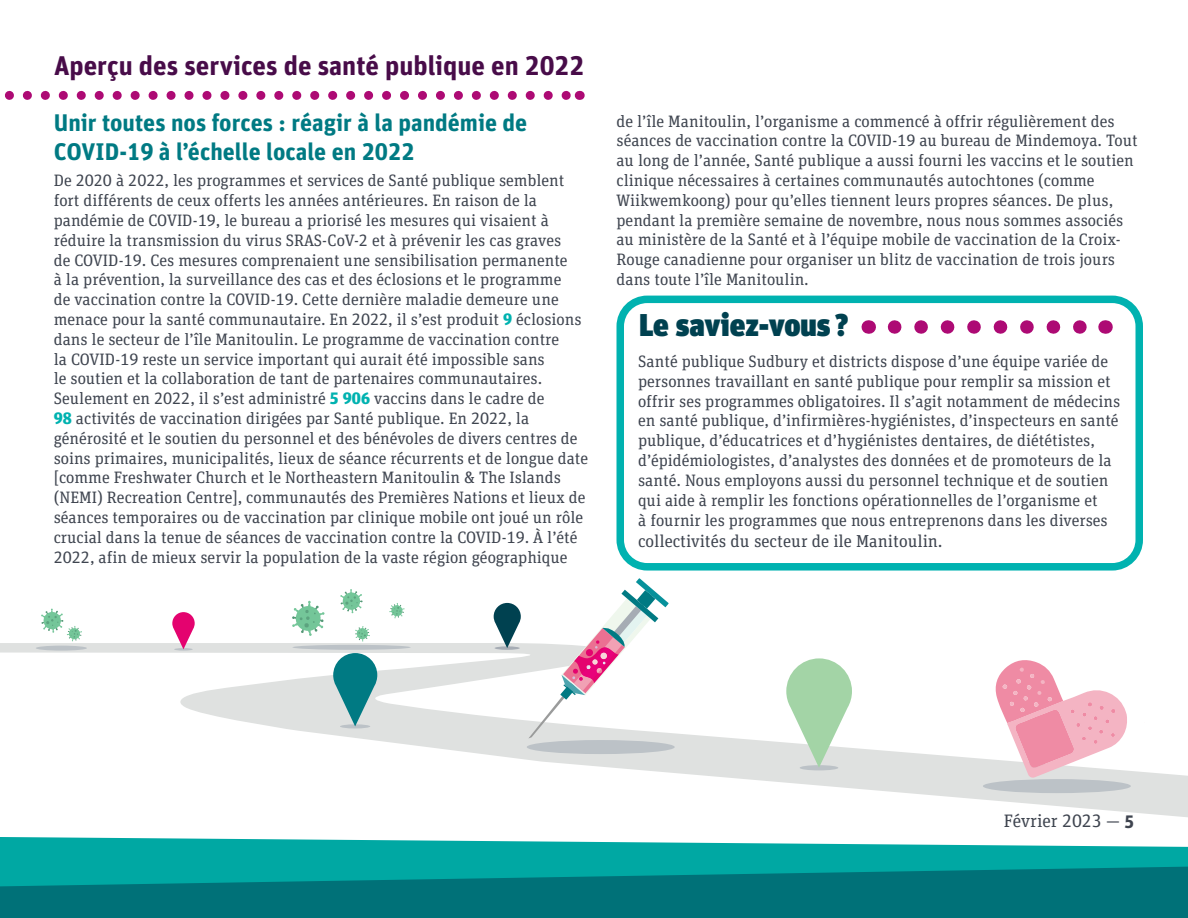
<style>
.page{position:relative;width:1188px;height:918px;background:#fff}
.page>*{position:absolute;margin:0;border:0;box-sizing:border-box;transform-origin:0 0}
.t1{font:900 31.5px "Unit Pro";color:#004150}
.t2{font:700 27px "Unit Pro";color:#480c49}
.t3{font:700 24px/28.8px "Unit Pro";color:#007a83}
.t4{font:18px "Unit Slab Pro";color:#3e444f}
.t5{font:17.25px "Unit Slab Pro";color:#3e444f}
.Paragraph_3{font:16.5px/19.8px "Unit Slab Pro";color:#3e444f}
.s1{font-weight:900;color:#00b2b0}
.s2{font-family:"Unit Pro";font-weight:700}
</style>
<div class="page">
<svg style="left:0;top:643px;width:1188px;height:174px"></svg>
<div style="left:800px;top:765px;width:38px;height:5px;background:#bcc2c7;border-radius:50%"></div>
<svg style="left:786px;top:658px;width:66px;height:110px"></svg>
<hr style="left:174px;top:648px;width:19px;height:3px;background:#bcc2c7;border-radius:50%">
<svg style="left:172px;top:612px;width:23px;height:37px"></svg>
<svg style="left:495px;top:646px;width:25px;height:4px"></svg>
<svg style="left:494px;top:603px;width:27px;height:45px"></svg>
<svg style="left:340px;top:589px;width:23px;height:24px"></svg>
<svg style="left:355px;top:626px;width:15px;height:16px"></svg>
<svg style="left:292px;top:601px;width:33px;height:35px"></svg>
<svg style="left:389px;top:603px;width:16px;height:15px"></svg>
<div style="left:616px;top:296px;width:527px;height:275px;border:8px solid #00b2b0;border-radius:27px"></div>
<svg style="left:994px;top:658px;width:134px;height:120px"></svg>
<svg style="left:528px;top:578px;width:141px;height:160px"></svg>
<div style="left:983px;top:779px;width:148px;height:14px;background:#bcc2c7;border-radius:50%"></div>
<div style="left:292px;top:645px;width:119px;height:5px;background:#bcc2c7;border-radius:50%"></div>
<hr style="left:340px;top:724px;width:30px;height:4px;background:#bcc2c7;border-radius:50%">
<svg style="left:333px;top:653px;width:44px;height:73px;background:#56a2a8"></svg>
<svg style="left:41px;top:609px;width:41px;height:32px"></svg>
<div style="left:36px;top:646px;width:51px;height:5px;background:#bcc2c7;border-radius:50%"></div>
<div style="left:527px;top:740px;width:148px;height:14px;background:#bcc2c7;border-radius:50%"></div>
<svg style="left:895px;top:320px;width:192px;height:14px"></svg>
<svg style="left:868px;top:320px;width:1px;height:14px"></svg>
<svg style="left:1105px;top:320px;width:1px;height:14px"></svg>
<svg style="left:9px;top:91px;width:561px;height:9px"></svg>
<svg style="left:0;top:837px;width:1188px;height:30px;background:#29b6b2"></svg>
<svg style="left:0;top:867px;width:1188px;height:51px;background:#007b80"></svg>
<p class="t2" style="left:54px;top:46px;width:532px">Aperçu des services de santé publique en 2022</p>
<p class="t3" style="left:54px;top:107px;width:475px">Unir toutes nos forces : réagir à la pandémie de<br>COVID-19 à l’échelle locale en 2022</p>
<p class="Paragraph_3" style="left:54px;top:170px;width:536px">De 2020 à 2022, les programmes et services de Santé publique semblent fort différents de ceux offerts les années antérieures. En raison de la pandémie de COVID-19, le bureau a priorisé les mesures qui visaient à réduire la transmission du virus SRAS-CoV-2 et à prévenir les cas graves<br>de COVID-19. Ces mesures comprenaient une sensibilisation permanente<br>à la prévention, la surveillance des cas et des éclosions et le programme<br>de vaccination contre la COVID-19. Cette dernière maladie demeure une menace pour la santé communautaire. En 2022, il s’est produit <span class="s1">9</span> éclosions dans le secteur de l’île Manitoulin. Le programme de vaccination contre<br>la COVID-19 reste un service important qui aurait été impossible sans<br>le soutien et la collaboration de tant de partenaires communautaires.<br>Seulement en 2022, il s’est administré <span class="s1">5 906</span> vaccins dans le cadre de<br><span class="s1">98</span> activités de vaccination dirigées par Santé publique. En 2022, la générosité et le soutien du personnel et des bénévoles de divers centres de soins primaires, municipalités, lieux de séance récurrents et de longue date [comme Freshwater Church et le Northeastern Manitoulin &amp; The Islands (NEMI) Recreation Centre], communautés des Premières Nations et lieux de séances temporaires ou de vaccination par clinique mobile ont joué un rôle crucial dans la tenue de séances de vaccination contre la COVID-19. À l’été 2022, afin de mieux servir la population de la vaste région géographique</p>
<p class="Paragraph_3" style="left:616px;top:110px;width:523px">de l’île Manitoulin, l’organisme a commencé à offrir régulièrement des séances de vaccination contre la COVID-19 au bureau de Mindemoya. Tout au long de l’année, Santé publique a aussi fourni les vaccins et le soutien clinique nécessaires à certaines communautés autochtones (comme Wiikwemkoong) pour qu’elles tiennent leurs propres séances. De plus, pendant la première semaine de novembre, nous nous sommes associés au ministère de la Santé et à l’équipe mobile de vaccination de la Croix-Rouge canadienne pour organiser un blitz de vaccination de trois jours dans toute l’île Manitoulin.</p>
<p class="t1" style="left:639px;top:301px;width:211px">Le saviez-vous ?</p>
<p class="Paragraph_3" style="left:638px;top:351px;width:484px">Santé publique Sudbury et districts dispose d’une équipe variée de personnes travaillant en santé publique pour remplir sa mission et offrir ses programmes obligatoires. Il s’agit notamment de médecins en santé publique, d’infirmières-hygiénistes, d’inspecteurs en santé publique, d’éducatrices et d’hygiénistes dentaires, de diététistes, d’épidémiologistes, d’analystes des données et de promoteurs de la santé. Nous employons aussi du personnel technique et de soutien qui aide à remplir les fonctions opérationnelles de l’organisme et<br>à fournir les programmes que nous entreprenons dans les diverses</p>
<p class="t5" style="left:638px;top:529px;width:306px">collectivités du secteur de ile Manitoulin.</p>
<p class="t4" style="left:1004px;top:809px;width:132px">Février 2023 — <span class="s2">5</span></p>
</div>
